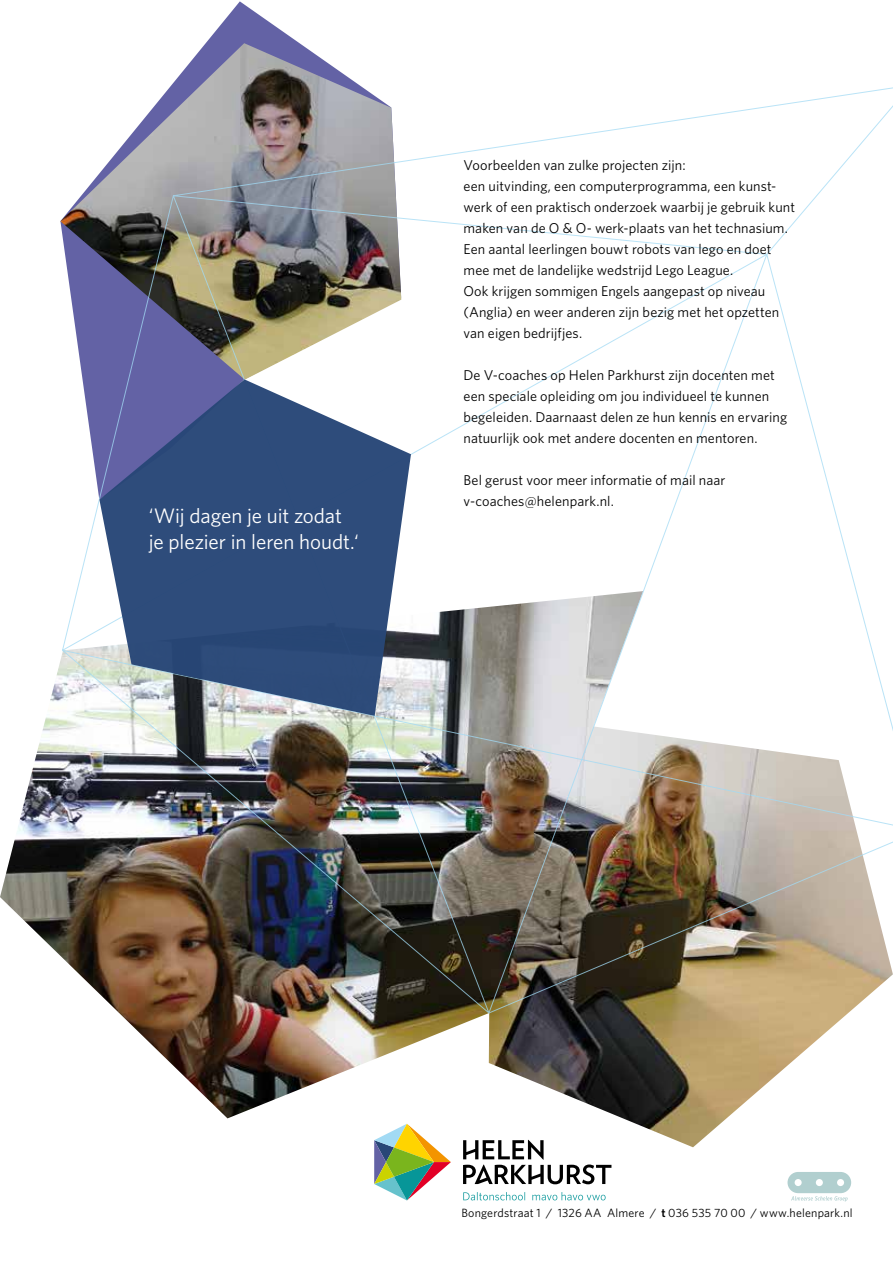
<style>
.page{position:relative;width:893px;height:1263px;background:#fff}
.page>*{position:absolute;margin:0;border:0;box-sizing:border-box;transform-origin:0 0}
.t1{font:21px/25.5px "Whitney";letter-spacing:-.005em;color:#fff}
.t2{font:14.25px/21px "Whitney";letter-spacing:.005em;color:#000}
.t3{font:12px "Whitney";letter-spacing:.015em;color:#000}
.s1{font-weight:600}
</style>
<div class="page">
<svg style="left:463px;top:1192px;width:62px;height:8px"></svg>
<svg style="left:532px;top:1192px;width:74px;height:8px"></svg>
<svg style="left:463px;top:1147px;width:148px;height:37px"></svg>
<svg style="left:374px;top:1147px;width:77px;height:53px"></svg>
<svg style="left:787px;top:1172px;width:64px;height:30px"></svg>
<svg style="left:206px;top:1px;width:93px;height:42px"></svg>
<img style="left:60px;top:43px;width:298px;height:189px">
<img style="left:0;top:655px;width:847px;height:492px">
<img style="left:62px;top:84px;width:831px;height:930px">
<svg style="left:99px;top:379px;width:312px;height:337px;background:#556b92"></svg>
<h1 class="t1" style="left:149px;top:503px;width:211px">‘Wij dagen je uit zodat je plezier in leren houdt.‘</h1>
<p class="t2" style="left:463px;top:154px;width:333px">Voorbeelden van zulke projecten zijn:<br>een uitvinding, een computerprogramma, een kunst&shy;werk of een praktisch onderzoek waarbij je gebruik kunt maken van de O &amp; O- werk-plaats van het technasium.<br>Een aantal leerlingen bouwt robots van lego en doet mee met de landelijke wedstrijd Lego League.<br>Ook krijgen sommigen Engels aangepast op niveau (Anglia) en weer anderen zijn bezig met het opzetten van eigen bedrijfjes.</p>
<p class="t2" style="left:463px;top:364px;width:325px">De V-coaches op Helen Parkhurst zijn docenten met een speciale opleiding om jou individueel te kunnen begeleiden. Daarnaast delen ze hun kennis en ervaring natuurlijk ook met andere docenten en mentoren.</p>
<p class="t2" style="left:463px;top:469px;width:263px">Bel gerust voor meer informatie of mail naar v-coaches@helenpark.nl.</p>
<p class="t3" style="left:461px;top:1205px;width:393px">Bongerdstraat 1 / 1326 AA Almere / <span class="s1">t</span> 036 535 70 00 / www.helenpark.nl</p>
</div>
